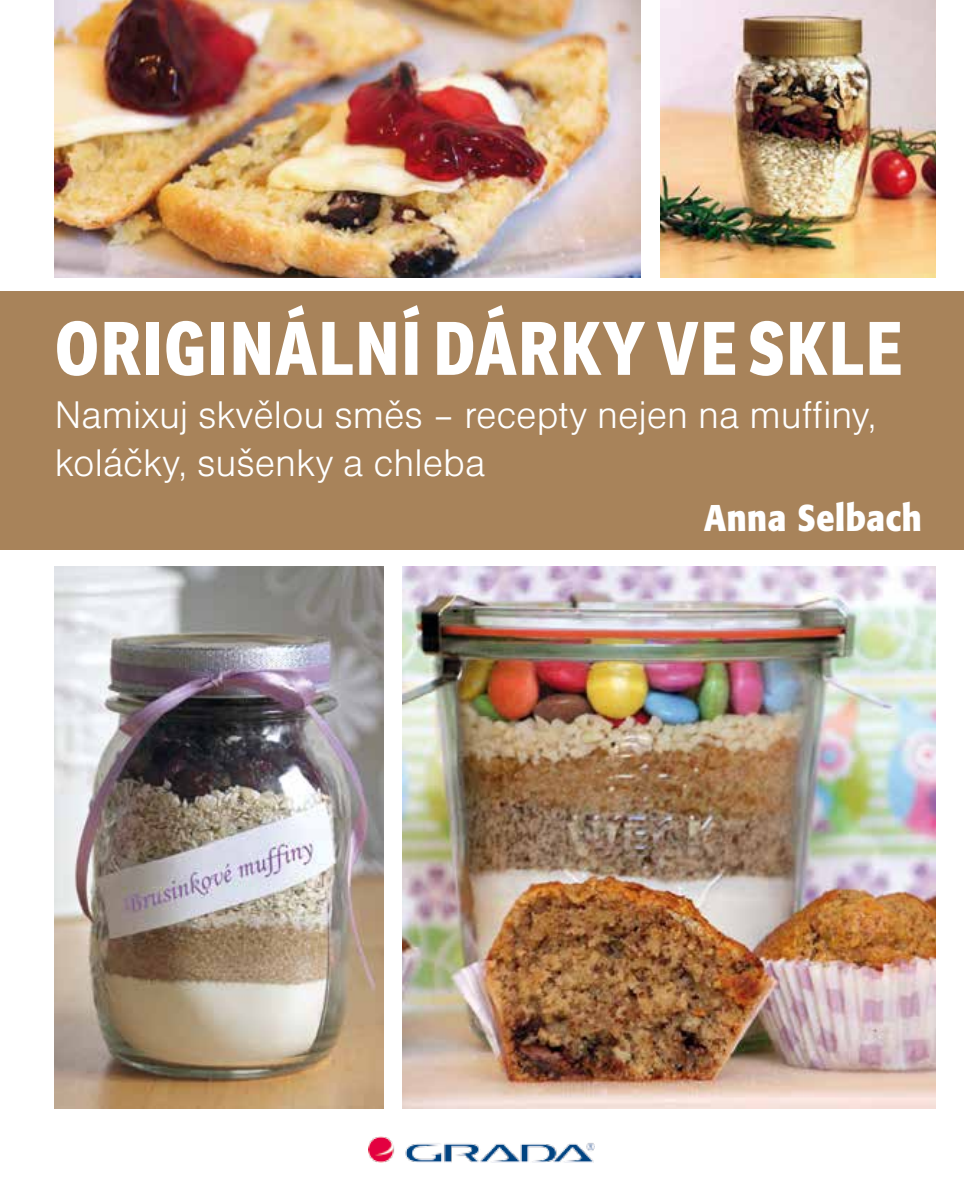
<style>
.page{position:relative;width:964px;height:1202px;background:#fff}
.page>*{position:absolute;margin:0;border:0;box-sizing:border-box;transform-origin:0 0}
.t1{font:800 73.6px "Ronnia";letter-spacing:.02em;color:#fff;scale:.87 1}
.t2{font:40px/48px "Nimbus Sans DOT Ligh";color:#fff}
.t3{font:700 36.8px "Formata CE";letter-spacing:.02em;color:#fff;scale:.87 1}
</style>
<div class="page">
<img style="left:402px;top:567px;width:533px;height:541px">
<img style="left:55px;top:567px;width:329px;height:541px">
<img style="left:55px;top:0;width:585px;height:278px">
<img style="left:660px;top:0;width:275px;height:278px">
<div style="left:0;top:292px;width:964px;height:258px;background:#a8835a"></div>
<img style="left:368px;top:1136px;width:227px;height:26px">
<h1 class="t1" style="left:55px;top:301px;width:976px">ORIGINÁLNÍ DÁRKY VE SKLE</h1>
<p class="t2" style="left:55px;top:391px;width:823px">Namixuj skvělou směs – recepty nejen na muffiny, koláčky, sušenky a chleba</p>
<p class="t3" style="left:704px;top:495px;width:252px">Anna Selbach</p>
</div>
